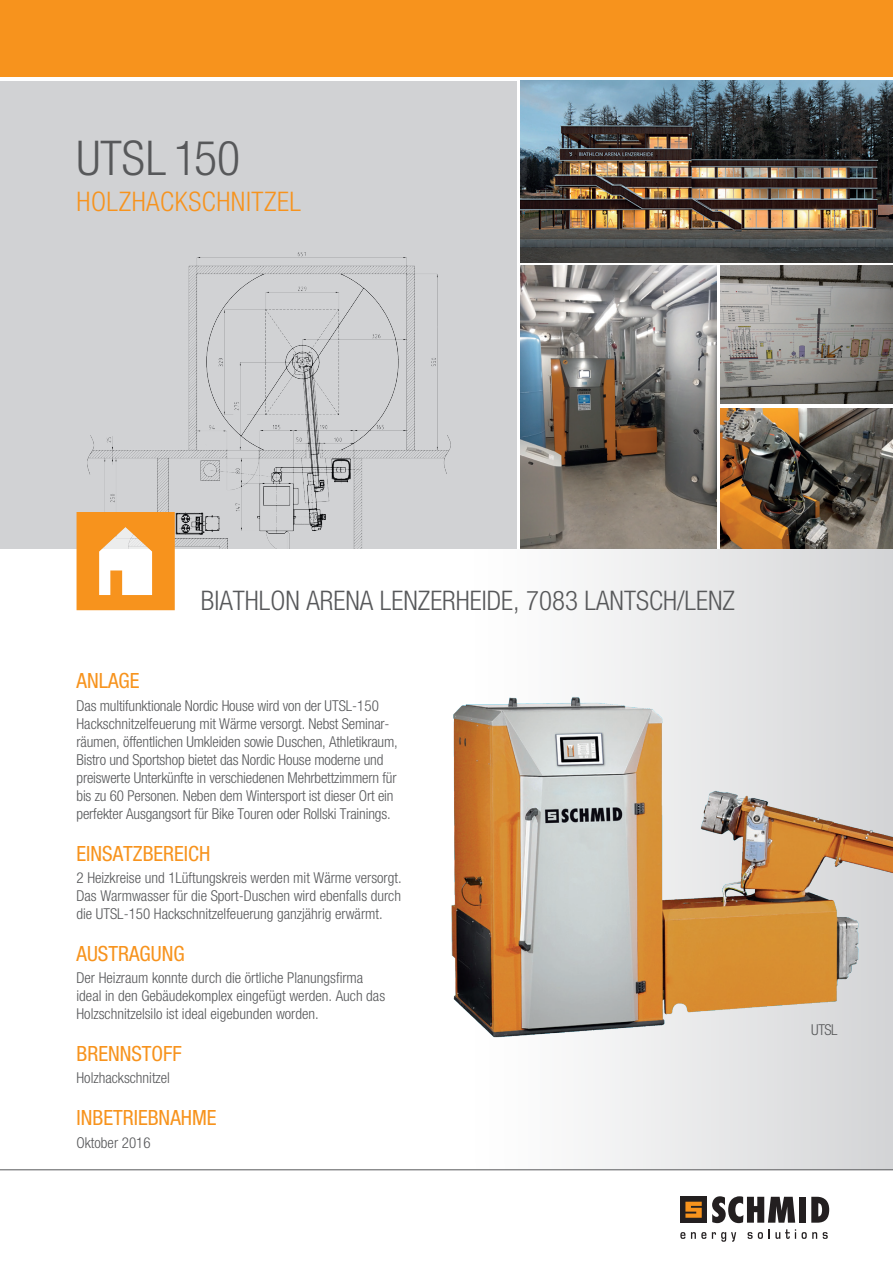
<style>
.page{position:relative;width:893px;height:1263px;background:#fff}
.page>*{position:absolute;margin:0;border:0;box-sizing:border-box;transform-origin:0 0}
.t1{font:300 condensed 48px "Helvetica Neue";color:#57585a}
.t2{font:300 condensed 27px "Helvetica Neue";color:#57585a}
.t3{font:300 condensed 27px "Helvetica Neue";letter-spacing:.02em;color:#f7931d}
.t4{font:condensed 21px "Helvetica Neue";color:#f7931d}
.t5{font:300 condensed 15px/18px "Helvetica Neue";letter-spacing:-.01em;color:#57585a}
</style>
<div class="page">
<div style="left:0;top:81px;width:516px;height:468px;background:#d1d2d4"></div>
<img style="left:76px;top:252px;width:375px;height:297px">
<div style="left:461px;top:549px;width:432px;height:620px;background:linear-gradient(to right,#fff,#d4d5d7)"></div>
<div style="left:0;top:0;width:893px;height:77px;background:#f7931d"></div>
<div style="left:680px;top:1197px;width:26px;height:26px;background:#231f20"></div>
<svg style="left:685px;top:1202px;width:17px;height:16px"></svg>
<svg style="left:712px;top:1196px;width:83px;height:27px"></svg>
<svg style="left:811px;top:1197px;width:18px;height:26px"></svg>
<div style="left:799px;top:1197px;width:7px;height:26px;background:#231f20"></div>
<svg style="left:680px;top:1232px;width:5px;height:7px"></svg>
<svg style="left:691px;top:1232px;width:15px;height:7px"></svg>
<svg style="left:712px;top:1232px;width:24px;height:10px"></svg>
<svg style="left:748px;top:1229px;width:48px;height:10px"></svg>
<svg style="left:802px;top:1232px;width:15px;height:7px"></svg>
<svg style="left:823px;top:1232px;width:5px;height:7px"></svg>
<img style="left:521px;top:81px;width:372px;height:182px">
<img style="left:521px;top:266px;width:195px;height:283px">
<img style="left:721px;top:266px;width:172px;height:138px">
<img style="left:721px;top:408px;width:172px;height:141px">
<svg style="left:77px;top:512px;width:98px;height:98px"></svg>
<img style="left:451px;top:681px;width:442px;height:368px">
<hr style="left:0;top:1169px;width:893px;height:1px;background:#57585a">
<h1 class="t1" style="left:77px;top:131px;width:165px">UTSL 150</h1>
<h2 class="t3" style="left:77px;top:186px;width:226px">HOLZHACKSCHNITZEL</h2>
<h2 class="t2" style="left:201px;top:585px;width:536px">BIATHLON ARENA LENZERHEIDE, 7083 LANTSCH/LENZ</h2>
<h3 class="t4" style="left:77px;top:669px;width:65px">ANLAGE</h3>
<p class="t5" style="left:77px;top:696px;width:323px">Das multifunktionale Nordic House wird von der UTSL-150<br>Hackschnitzelfeuerung mit Wärme versorgt. Nebst Seminar&shy;räumen, öffentlichen Umkleiden sowie Duschen, Athletikraum, Bistro und Sportshop bietet das Nordic House moderne und preiswerte Unterkünfte in verschiedenen Mehrbettzimmern für bis zu 60 Personen. Neben dem Wintersport ist dieser Ort ein perfekter Ausgangsort für Bike Touren oder Rollski Trainings.</p>
<h3 class="t4" style="left:77px;top:841px;width:135px">EINSATZBEREICH</h3>
<p class="t5" style="left:77px;top:868px;width:327px;text-align:justify">2 Heizkreise und 1Lüftungskreis werden mit Wärme versorgt.<br>Das Warmwasser für die Sport-Duschen wird ebenfalls durch die UTSL-150 Hackschnitzelfeuerung ganzjährig erwärmt.</p>
<h3 class="t4" style="left:77px;top:941px;width:110px">AUSTRAGUNG</h3>
<p class="t5" style="left:77px;top:969px;width:310px">Der Heizraum konnte durch die örtliche Planungsfirma ideal in den Gebäudekomplex eingefügt werden. Auch das<br>Holzschnitzelsilo ist ideal eigebunden worden.</p>
<h3 class="t4" style="left:77px;top:1041px;width:107px">BRENNSTOFF</h3>
<p class="t5" style="left:77px;top:1069px;width:95px">Holzhackschnitzel</p>
<h3 class="t4" style="left:77px;top:1106px;width:142px">INBETRIEBNAHME</h3>
<p class="t5" style="left:77px;top:1133px;width:76px">Oktober 2016</p>
<p class="t5" style="left:811px;top:1020px;width:28px">UTSL</p>
</div>
